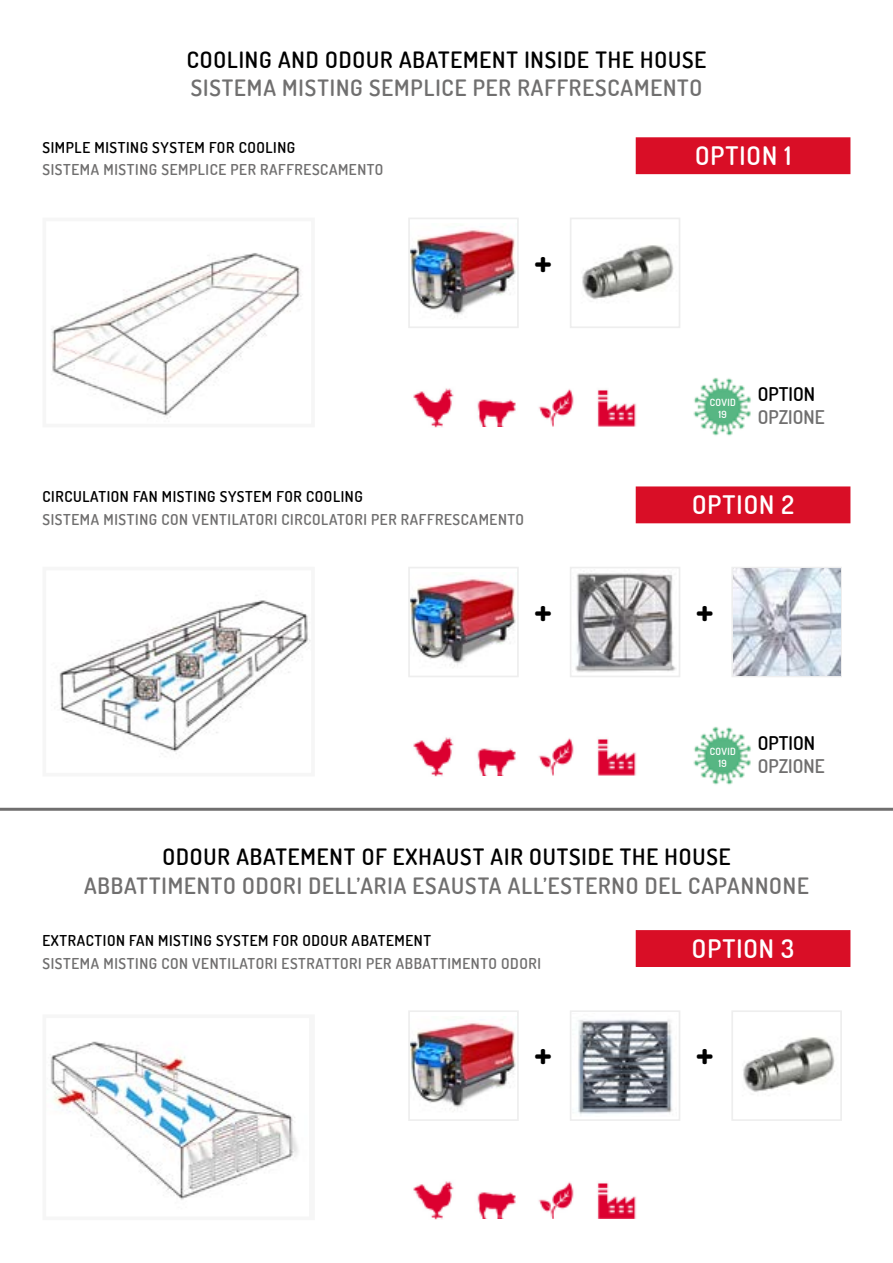
<style>
.page{position:relative;width:893px;height:1263px;background:#fff}
.page>*{position:absolute;margin:0;border:0;box-sizing:border-box;transform-origin:0 0}
.t1{font:700 39px "Dosis";color:#000}
.t2{font:600 25.5px "Dosis";letter-spacing:.04em;color:#fff}
.t3{font:600 22.5px "Dosis";letter-spacing:.04em;color:#706f6f}
.t4{font:600 22.5px "Dosis";letter-spacing:.04em;color:#000}
.t5{font:600 18.9px "Dosis";color:#706f6f}
.t6{font:600 18.9px "Dosis";color:#000}
.t7{font:600 15px "Dosis";letter-spacing:.04em;color:#706f6f}
.t8{font:600 15px "Dosis";letter-spacing:.04em;color:#000}
.t9{font:600 9.9px/11.9px "Dosis";letter-spacing:.04em;color:#fff;text-align:center}
</style>
<div class="page">
<div style="left:636px;top:138px;width:214px;height:35px;background:#d90e26"></div>
<div style="left:636px;top:137px;width:214px;height:37px;border:1px solid #d90e26"></div>
<div style="left:636px;top:487px;width:214px;height:36px;background:#d90e26"></div>
<div style="left:636px;top:486px;width:214px;height:37px;border:1px solid #d90e26"></div>
<div style="left:636px;top:931px;width:214px;height:35px;background:#d90e26"></div>
<div style="left:636px;top:930px;width:214px;height:37px;border:1px solid #d90e26"></div>
<img style="left:51px;top:253px;width:250px;height:166px">
<img style="left:59px;top:600px;width:251px;height:154px">
<img style="left:50px;top:1041px;width:248px;height:159px">
<img style="left:413px;top:388px;width:41px;height:39px">
<img style="left:413px;top:737px;width:41px;height:39px">
<img style="left:413px;top:1181px;width:41px;height:39px">
<img style="left:477px;top:389px;width:159px;height:37px">
<img style="left:477px;top:738px;width:159px;height:37px">
<img style="left:477px;top:1182px;width:159px;height:37px">
<hr style="left:0;top:808px;width:893px;height:3px;background:#706f6f">
<img style="left:411px;top:229px;width:105px;height:89px">
<div style="left:408px;top:218px;width:111px;height:110px;border:2px solid #eee"></div>
<img style="left:411px;top:578px;width:105px;height:89px">
<div style="left:408px;top:567px;width:111px;height:110px;border:2px solid #eee"></div>
<img style="left:411px;top:1016px;width:105px;height:95px">
<div style="left:408px;top:1010px;width:111px;height:111px;border:2px solid #eee"></div>
<img style="left:582px;top:245px;width:92px;height:55px">
<div style="left:570px;top:218px;width:110px;height:110px;border:2px solid #eee"></div>
<div style="left:570px;top:567px;width:110px;height:110px;border:2px solid #eee"></div>
<svg style="left:731px;top:567px;width:111px;height:110px"></svg>
<img style="left:575px;top:571px;width:101px;height:101px">
<div style="left:570px;top:1010px;width:110px;height:111px;border:2px solid #eee"></div>
<img style="left:578px;top:1019px;width:95px;height:96px">
<img style="left:733px;top:568px;width:107px;height:107px">
<img style="left:743px;top:1037px;width:92px;height:55px">
<div style="left:731px;top:1010px;width:111px;height:111px;border:2px solid #eee"></div>
<img style="left:693px;top:377px;width:58px;height:59px">
<img style="left:693px;top:726px;width:58px;height:59px">
<h3 class="t4" style="left:187px;top:45px;width:521px">COOLING AND ODOUR ABATEMENT INSIDE THE HOUSE</h3>
<h3 class="t3" style="left:191px;top:73px;width:513px">SISTEMA MISTING SEMPLICE PER RAFFRESCAMENTO</h3>
<p class="t8" style="left:43px;top:137px;width:254px">SIMPLE MISTING SYSTEM FOR COOLING</p>
<p class="t7" style="left:43px;top:160px;width:342px">SISTEMA MISTING SEMPLICE PER RAFFRESCAMENTO</p>
<h1 class="t1" style="left:534px;top:234px;width:19px">+</h1>
<p class="t8" style="left:43px;top:487px;width:322px">CIRCULATION FAN MISTING SYSTEM FOR COOLING</p>
<p class="t7" style="left:43px;top:510px;width:483px">SISTEMA MISTING CON VENTILATORI CIRCOLATORI PER RAFFRESCAMENTO</p>
<h1 class="t1" style="left:534px;top:583px;width:19px">+</h1>
<h2 class="t2" style="left:695px;top:139px;width:98px">OPTION 1</h2>
<p class="t9" style="left:710px;top:396px;width:28px">COVID<br>19</p>
<p class="t6" style="left:758px;top:382px;width:59px">OPTION</p>
<p class="t5" style="left:758px;top:405px;width:68px">OPZIONE</p>
<h2 class="t2" style="left:692px;top:488px;width:103px">OPTION 2</h2>
<h1 class="t1" style="left:696px;top:583px;width:19px">+</h1>
<p class="t9" style="left:710px;top:745px;width:28px">COVID<br>19</p>
<p class="t6" style="left:758px;top:731px;width:59px">OPTION</p>
<p class="t5" style="left:758px;top:754px;width:68px">OPZIONE</p>
<h3 class="t4" style="left:162px;top:842px;width:570px">ODOUR ABATEMENT OF EXHAUST AIR OUTSIDE THE HOUSE</h3>
<h3 class="t3" style="left:84px;top:871px;width:726px">ABBATTIMENTO ODORI DELL’ARIA ESAUSTA ALL’ESTERNO DEL CAPANNONE</h3>
<p class="t8" style="left:43px;top:930px;width:390px">EXTRACTION FAN MISTING SYSTEM FOR ODOUR ABATEMENT</p>
<p class="t7" style="left:43px;top:953px;width:500px">SISTEMA MISTING CON VENTILATORI ESTRATTORI PER ABBATTIMENTO ODORI</p>
<h1 class="t1" style="left:534px;top:1027px;width:19px">+</h1>
<h2 class="t2" style="left:692px;top:932px;width:104px">OPTION 3</h2>
<h1 class="t1" style="left:696px;top:1027px;width:19px">+</h1>
</div>
